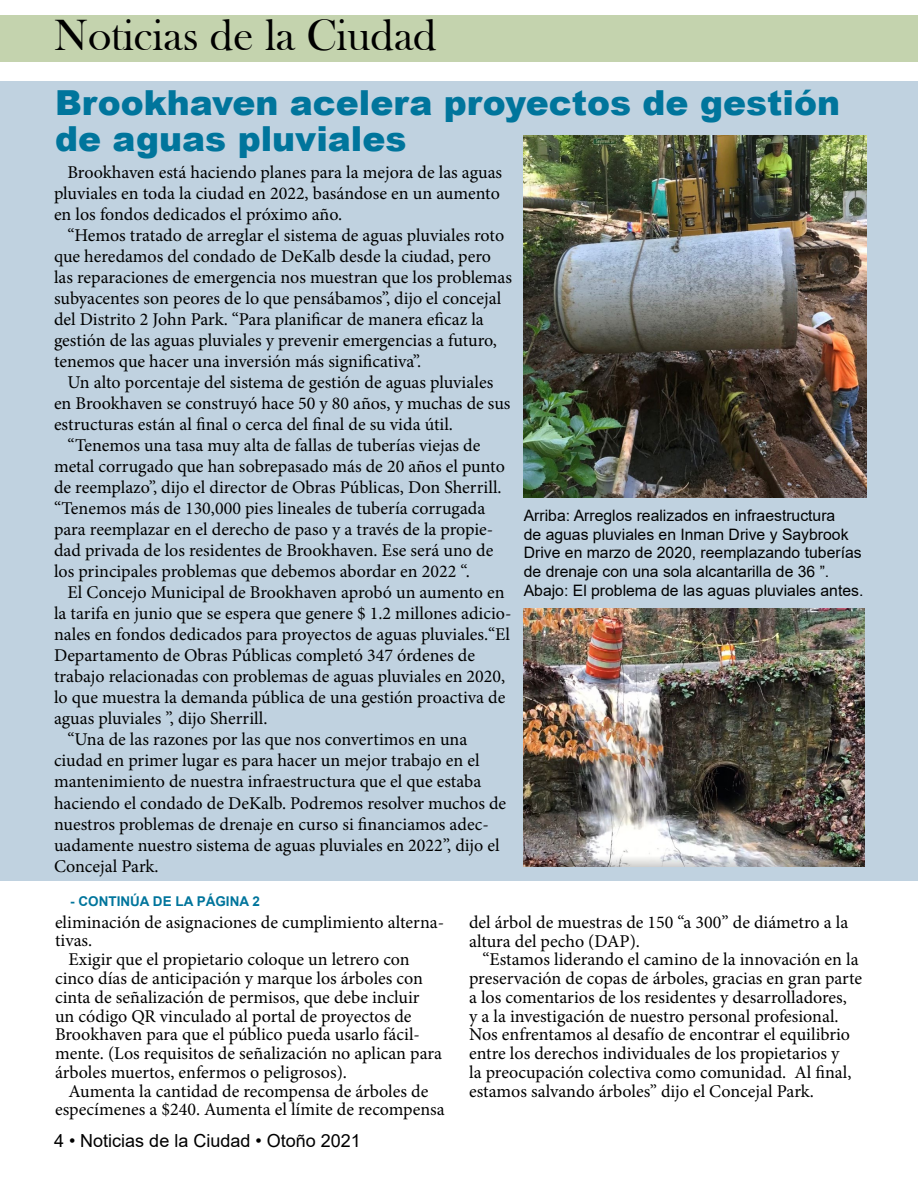
<style>
.page{position:relative;width:918px;height:1188px;background:#fff}
.page>*{position:absolute;margin:0;border:0;box-sizing:border-box;transform-origin:0 0}
.t1{font:45px "Bask Old Face";color:#000}
.t2{font:900 34.5px/36px "Arial";color:#00759c}
.t3{font:18px/18.8px "Minion Pro";color:#000}
.t4{font:18px "Arial";color:#000}
.t5{font:15.75px/18.9px "Arial";color:#000}
.t6{font:700 13.5px "Arial";color:#00759c}
</style>
<div class="page">
<div style="left:0;top:15px;width:918px;height:47px;background:#c4d3ae"></div>
<div style="left:0;top:81px;width:918px;height:799px;background:#c0d2e0"></div>
<img style="left:524px;top:608px;width:340px;height:259px">
<img style="left:524px;top:135px;width:342px;height:362px">
<h1 class="t1" style="left:54px;top:11px;width:384px">Noticias de la Ciudad</h1>
<h2 class="t2" style="left:55px;top:84px;width:786px">Brookhaven acelera proyectos de gestión de aguas pluviales</h2>
<p class="t3" style="left:54px;top:162px;width:450px;line-height:21px;text-indent:14px">Brookhaven está haciendo planes para la mejora de las aguas pluviales en toda la ciudad en 2022, basándose en un aumento en los fondos dedicados el próximo año.</p>
<p class="t3" style="left:54px;top:225px;width:460px;line-height:21px;text-indent:14px">“Hemos tratado de arreglar el sistema de aguas pluviales roto que heredamos del condado de DeKalb desde la ciudad, pero las reparaciones de emergencia nos muestran que los problemas subyacentes son peores de lo que pensábamos”, dijo el concejal del Distrito 2 John Park. “Para planificar de manera eficaz la gestión de las aguas pluviales y prevenir emergencias a futuro, tenemos que hacer una inversión más significativa”.</p>
<p class="t3" style="left:68px;top:373px;width:427px">Un alto porcentaje del sistema de gestión de aguas pluviales</p>
<p class="t3" style="left:54px;top:394px;width:458px">en Brookhaven se construyó hace 50 y 80 años, y muchas de sus</p>
<p class="t3" style="left:54px;top:415px;width:401px">estructuras están al final o cerca del final de su vida útil.</p>
<p class="t3" style="left:68px;top:436px;width:414px">“Tenemos una tasa muy alta de fallas de tuberías viejas de</p>
<p class="t3" style="left:54px;top:457px;width:452px">metal corrugado que han sobrepasado más de 20 años el punto</p>
<p class="t3" style="left:54px;top:478px;width:449px">de reemplazo”, dijo el director de Obras Públicas, Don Sherrill.</p>
<p class="t3" style="left:54px;top:499px;width:433px">“Tenemos más de 130,000 pies lineales de tubería corrugada</p>
<p class="t3" style="left:54px;top:520px;width:441px">para reemplazar en el derecho de paso y a través de la propie-</p>
<p class="t3" style="left:54px;top:541px;width:441px">dad privada de los residentes de Brookhaven. Ese será uno de</p>
<p class="t3" style="left:54px;top:562px;width:417px">los principales problemas que debemos abordar en 2022 “.</p>
<p class="t3" style="left:68px;top:583px;width:439px">El Concejo Municipal de Brookhaven aprobó un aumento en</p>
<p class="t3" style="left:54px;top:604px;width:459px">la tarifa en junio que se espera que genere $ 1.2 millones adicio-</p>
<p class="t3" style="left:54px;top:625px;width:458px">nales en fondos dedicados para proyectos de aguas pluviales.“El</p>
<p class="t3" style="left:54px;top:646px;width:422px">Departamento de Obras Públicas completó 347 órdenes de</p>
<p class="t3" style="left:54px;top:667px;width:453px">trabajo relacionadas con problemas de aguas pluviales en 2020,</p>
<p class="t3" style="left:54px;top:688px;width:453px">lo que muestra la demanda pública de una gestión proactiva de</p>
<p class="t3" style="left:54px;top:709px;width:215px">aguas pluviales ”, dijo Sherrill.</p>
<p class="t3" style="left:68px;top:730px;width:401px">“Una de las razones por las que nos convertimos en una</p>
<p class="t3" style="left:54px;top:751px;width:427px">ciudad en primer lugar es para hacer un mejor trabajo en el</p>
<p class="t3" style="left:54px;top:772px;width:429px">mantenimiento de nuestra infraestructura que el que estaba</p>
<p class="t3" style="left:54px;top:793px;width:454px">haciendo el condado de DeKalb. Podremos resolver muchos de</p>
<p class="t3" style="left:54px;top:814px;width:436px">nuestros problemas de drenaje en curso si financiamos adec-</p>
<p class="t3" style="left:54px;top:835px;width:447px">uadamente nuestro sistema de aguas pluviales en 2022”, dijo el</p>
<p class="t3" style="left:54px;top:856px;width:106px">Concejal Park.</p>
<p class="t5" style="left:524px;top:506px;width:341px">Arriba: Arreglos realizados en infraestructura<br>de aguas pluviales en Inman Drive y Saybrook Drive en marzo de 2020, reemplazando tuberías de drenaje con una sola alcantarilla de 36 ”.<br>Abajo: El problema de las aguas pluviales antes.</p>
<p class="t6" style="left:70px;top:892px;width:191px">- CONTINÚA DE LA PÁGINA 2</p>
<p class="t3" style="left:55px;top:913px;width:391px">eliminación de asignaciones de cumplimiento alterna-</p>
<p class="t3" style="left:55px;top:931px;width:39px">tivas.</p>
<p class="t3" style="left:69px;top:950px;width:343px">Exigir que el propietario coloque un letrero con</p>
<p class="t3" style="left:55px;top:969px;width:369px">cinco días de anticipación y marque los árboles con</p>
<p class="t3" style="left:55px;top:988px;width:366px">cinta de señalización de permisos, que debe incluir</p>
<p class="t3" style="left:55px;top:1006px;width:358px">un código QR vinculado al portal de proyectos de</p>
<p class="t3" style="left:55px;top:1025px;width:366px">Brookhaven para que el público pueda usarlo fácil-</p>
<p class="t3" style="left:55px;top:1044px;width:388px">mente. (Los requisitos de señalización no aplican para</p>
<p class="t3" style="left:55px;top:1063px;width:293px">árboles muertos, enfermos o peligrosos).</p>
<p class="t3" style="left:69px;top:1081px;width:361px">Aumenta la cantidad de recompensa de árboles de</p>
<p class="t3" style="left:55px;top:1100px;width:391px">especímenes a $240. Aumenta el límite de recompensa</p>
<p class="t4" style="left:54px;top:1128px;width:308px">4 • Noticias de la Ciudad • Otoño 2021</p>
<p class="t3" style="left:469px;top:913px;width:381px">del árbol de muestras de 150 “a 300” de diámetro a la altura del pecho (DAP).</p>
<p class="t3" style="left:469px;top:950px;width:395px;text-indent:14px">“Estamos liderando el camino de la innovación en la preservación de copas de árboles, gracias en gran parte a los comentarios de los residentes y desarrolladores,<br>y a la investigación de nuestro personal profesional.<br>Nos enfrentamos al desafío de encontrar el equilibrio entre los derechos individuales de los propietarios y<br>la preocupación colectiva como comunidad. Al final, estamos salvando árboles” dijo el Concejal Park.</p>
</div>
